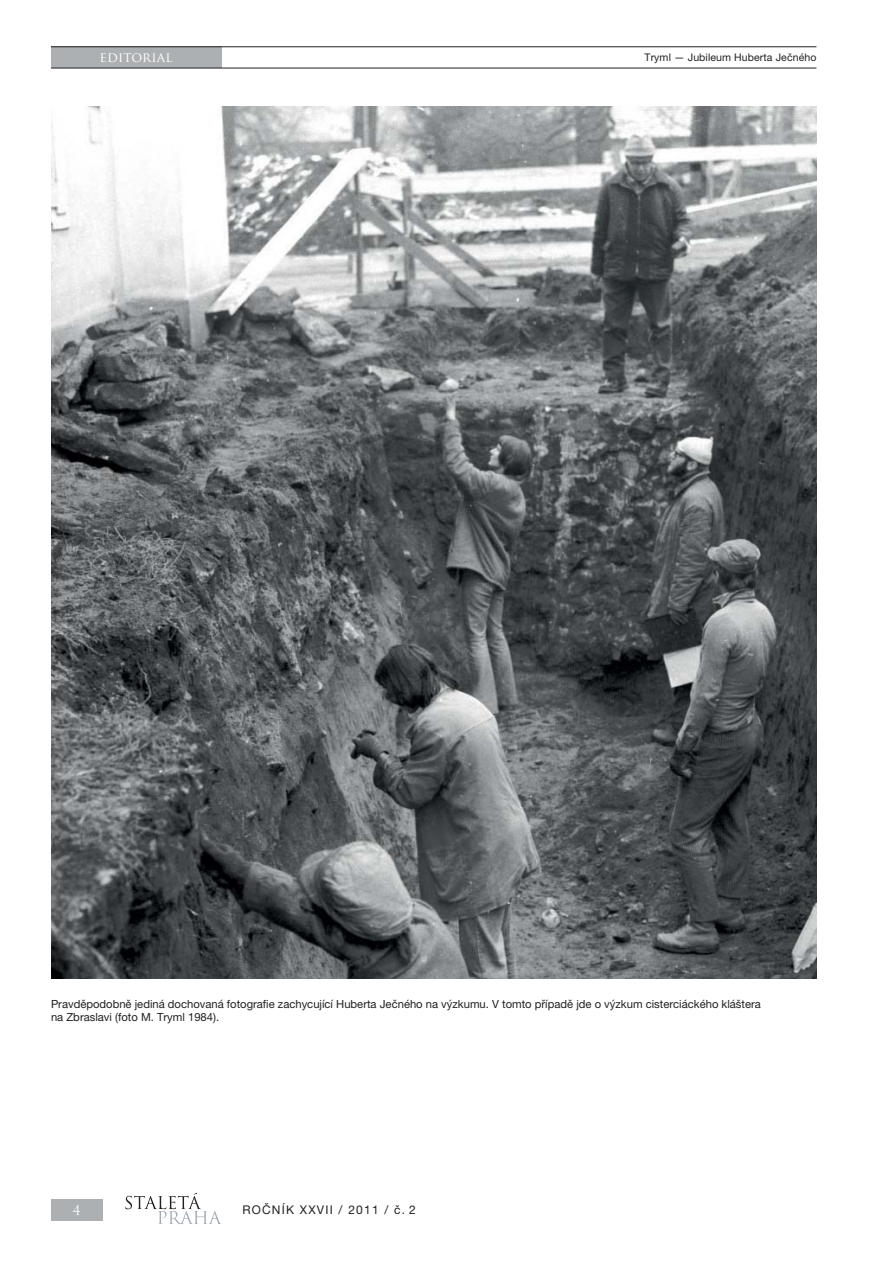
<style>
.page{position:relative;width:893px;height:1263px;background:#fff}
.page>*{position:absolute;margin:0;border:0;box-sizing:border-box;transform-origin:0 0}
.t1{font:13.5px "Trajan Pro";letter-spacing:.01em;color:#fff}
.t2{font:12px "Helvetica Neue LT Pro";letter-spacing:.1em;color:#231f20}
.t3{font:11.25px/13.5px "Helvetica Neue LT Pro";color:#231f20}
.t4{font:10.5px "Helvetica Neue LT Pro";letter-spacing:.01em;color:#231f20}
</style>
<div class="page">
<div style="left:51px;top:47px;width:170px;height:21px;background:#adb0b2"></div>
<div style="left:51px;top:1199px;width:51px;height:21px;background:#adb0b2"></div>
<hr style="left:51px;top:46px;width:765px;height:1px;background:#231f20">
<hr style="left:51px;top:68px;width:765px;height:1px;background:#231f20">
<svg style="left:125px;top:1193px;width:96px;height:31px"></svg>
<img style="left:51px;top:106px;width:765px;height:873px">
<p class="t1" style="left:100px;top:50px;width:75px">EDITORIAL</p>
<p class="t4" style="left:644px;top:54px;width:173px">Tryml — Jubileum Huberta Ječného</p>
<p class="t3" style="left:51px;top:998px;width:711px">Pravděpodobně jediná dochovaná fotografie zachycující Huberta Ječného na výzkumu. V tomto případě jde o výzkum cisterciáckého kláštera na Zbraslavi (foto M. Tryml 1984).</p>
<p class="t1" style="left:73px;top:1202px;width:9px">4</p>
<p class="t2" style="left:242px;top:1205px;width:175px">ROČNÍK XXVII / 2011 / č. 2</p>
</div>
